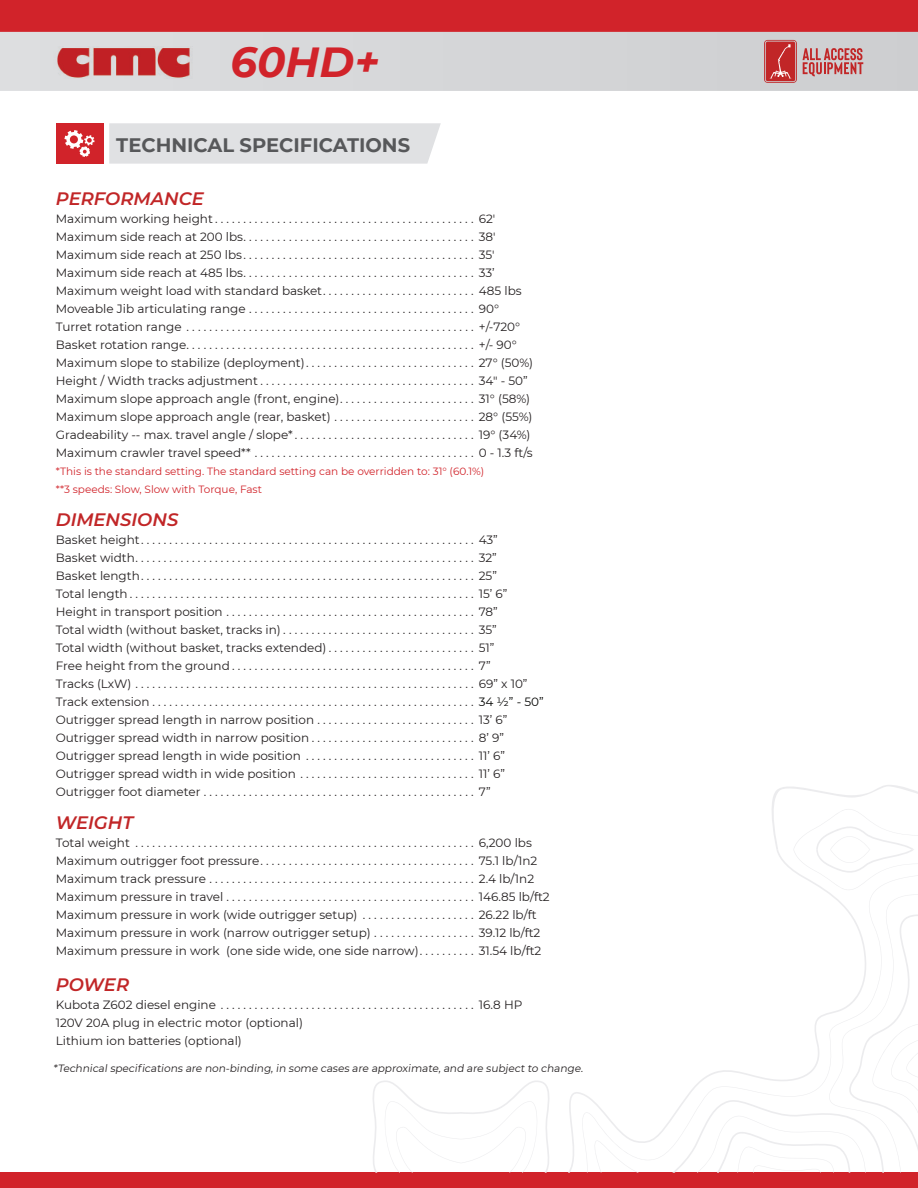
<style>
.page{position:relative;width:918px;height:1188px;background:#fff}
.page>*{position:absolute;margin:0;border:0;box-sizing:border-box;transform-origin:0 0}
.t1{font:italic 700 42px "Montserrat";color:#d1232a}
.t2{font:700 19.5px "Montserrat";color:#57585a}
.t3{font:italic 600 18px "Montserrat";color:#c12627}
.t4{font:12px/18px "Montserrat";color:#231f20}
.t5{font:10.5px/18px "Montserrat";color:#d1232a}
.t6{font:10.5px "Montserrat";color:#231f20}
.s1{color:#040503}
</style>
<div class="page">
<div style="left:0;top:0;width:918px;height:32px;background:#d1232a"></div>
<div style="left:0;top:1173px;width:918px;height:15px;background:#d1232a"></div>
<div style="left:0;top:32px;width:918px;height:59px;background:#d5d6d8"></div>
<img style="left:53px;top:47px;width:140px;height:31px">
<svg style="left:803px;top:48px;width:60px;height:28px;background:#c88788"></svg>
<svg style="left:764px;top:40px;width:33px;height:43px"></svg>
<div style="left:56px;top:123px;width:47px;height:41px;background:#d1232a"></div>
<svg style="left:64px;top:130px;width:31px;height:27px"></svg>
<svg style="left:372px;top:1081px;width:178px;height:92px"></svg>
<svg style="left:592px;top:1140px;width:47px;height:33px"></svg>
<svg style="left:672px;top:785px;width:246px;height:388px"></svg>
<div style="left:109px;top:123px;width:332px;height:41px;background:#e0e1e3"></div>
<h1 class="t1" style="left:230px;top:32px;width:151px">60HD+</h1>
<h2 class="t2" style="left:116px;top:131px;width:295px">TECHNICAL SPECIFICATIONS</h2>
<h3 class="t3" style="left:56px;top:186px;width:150px">PERFORMANCE</h3>
<p class="t4" style="left:56px;top:209px;width:479px">Maximum working height . . . . . . . . . . . . . . . . . . . . . . . . . . . . . . . . . . . . . . . . . . . . . . 62' Maximum side reach at 200 lbs . . . . . . . . . . . . . . . . . . . . . . . . . . . . . . . . . . . . . . . . . 38' Maximum side reach at 250 lbs . . . . . . . . . . . . . . . . . . . . . . . . . . . . . . . . . . . . . . . . . 35' Maximum side reach at 485 lbs . . . . . . . . . . . . . . . . . . . . . . . . . . . . . . . . . . . . . . . . . 33’ Maximum weight load with standard basket . . . . . . . . . . . . . . . . . . . . . . . . . . . 485 lbs Moveable Jib articulating range . . . . . . . . . . . . . . . . . . . . . . . . . . . . . . . . . . . . . . . . 90° Turret rotation range . . . . . . . . . . . . . . . . . . . . . . . . . . . . . . . . . . . . . . . . . . . . . . . . . . . +/-720° Basket rotation range . . . . . . . . . . . . . . . . . . . . . . . . . . . . . . . . . . . . . . . . . . . . . . . . . . . +/- 90° Maximum slope to stabilize (deployment) . . . . . . . . . . . . . . . . . . . . . . . . . . . . . . 27° (50%)<br>Height / Width tracks adjustment . . . . . . . . . . . . . . . . . . . . . . . . . . . . . . . . . . . . . . 34" - 50” Maximum slope approach angle (front, engine) . . . . . . . . . . . . . . . . . . . . . . . . 31° (58%)<br>Maximum slope approach angle (rear, basket) . . . . . . . . . . . . . . . . . . . . . . . . . 28° (55%)<br>Gradeability -- max. travel angle / slope* . . . . . . . . . . . . . . . . . . . . . . . . . . . . . . . . 19° (34%)<br>Maximum crawler travel speed** . . . . . . . . . . . . . . . . . . . . . . . . . . . . . . . . . . . . . . . 0 - 1.3 ft/s</p>
<p class="t5" style="left:56px;top:462px;width:430px">*This is the standard setting. The standard setting can be overridden to: 31° (60.1%) **3 speeds: Slow, Slow with Torque, Fast</p>
<h3 class="t3" style="left:56px;top:507px;width:124px">DIMENSIONS</h3>
<p class="t4" style="left:56px;top:530px;width:489px">Basket height . . . . . . . . . . . . . . . . . . . . . . . . . . . . . . . . . . . . . . . . . . . . . . . . . . . . . . . . . . . 43”<br>Basket width . . . . . . . . . . . . . . . . . . . . . . . . . . . . . . . . . . . . . . . . . . . . . . . . . . . . . . . . . . . . 32”<br>Basket length . . . . . . . . . . . . . . . . . . . . . . . . . . . . . . . . . . . . . . . . . . . . . . . . . . . . . . . . . . . 25”<br>Total length . . . . . . . . . . . . . . . . . . . . . . . . . . . . . . . . . . . . . . . . . . . . . . . . . . . . . . . . . . . . . 15’ 6” Height in transport position . . . . . . . . . . . . . . . . . . . . . . . . . . . . . . . . . . . . . . . . . . . . 78”<br>Total width (without basket, tracks in) . . . . . . . . . . . . . . . . . . . . . . . . . . . . . . . . . . 35”<br>Total width (without basket, tracks extended) . . . . . . . . . . . . . . . . . . . . . . . . . . 51”<br>Free height from the ground . . . . . . . . . . . . . . . . . . . . . . . . . . . . . . . . . . . . . . . . . . . 7”<br>Tracks (LxW) . . . . . . . . . . . . . . . . . . . . . . . . . . . . . . . . . . . . . . . . . . . . . . . . . . . . . . . . . . . . 69” x 10” Track extension . . . . . . . . . . . . . . . . . . . . . . . . . . . . . . . . . . . . . . . . . . . . . . . . . . . . . . . . . <span class="s1">34 ½” - 50” </span>Outrigger spread length in narrow position . . . . . . . . . . . . . . . . . . . . . . . . . . . . 13’ 6” Outrigger spread width in narrow position . . . . . . . . . . . . . . . . . . . . . . . . . . . . . 8’ 9” Outrigger spread length in wide position . . . . . . . . . . . . . . . . . . . . . . . . . . . . . . 11’ 6” Outrigger spread width in wide position . . . . . . . . . . . . . . . . . . . . . . . . . . . . . . . 11’ 6” Outrigger foot diameter . . . . . . . . . . . . . . . . . . . . . . . . . . . . . . . . . . . . . . . . . . . . . . . . 7”</p>
<h3 class="t3" style="left:56px;top:810px;width:79px">WEIGHT</h3>
<p class="t4" style="left:56px;top:833px;width:495px">Total weight . . . . . . . . . . . . . . . . . . . . . . . . . . . . . . . . . . . . . . . . . . . . . . . . . . . . . . . . . . . . 6,200 lbs Maximum outrigger foot pressure . . . . . . . . . . . . . . . . . . . . . . . . . . . . . . . . . . . . . . 75.1 lb/1n2<br>Maximum track pressure . . . . . . . . . . . . . . . . . . . . . . . . . . . . . . . . . . . . . . . . . . . . . . . 2.4 lb/1n2<br>Maximum pressure in travel . . . . . . . . . . . . . . . . . . . . . . . . . . . . . . . . . . . . . . . . . . . . 146.85 lb/ft2<br>Maximum pressure in work (wide outrigger setup) . . . . . . . . . . . . . . . . . . . . 26.22 lb/ft Maximum pressure in work (narrow outrigger setup) . . . . . . . . . . . . . . . . . . 39.12 lb/ft2<br>Maximum pressure in work (one side wide, one side narrow) . . . . . . . . . . 31.54 lb/ft2</p>
<h3 class="t3" style="left:56px;top:972px;width:75px">POWER</h3>
<p class="t4" style="left:56px;top:995px;width:468px">Kubota Z602 diesel engine . . . . . . . . . . . . . . . . . . . . . . . . . . . . . . . . . . . . . . . . . . . . . 16.8 HP<br>120V 20A plug in electric motor (optional)<br>Lithium ion batteries (optional)</p>
<p class="t6" style="left:53px;top:1061px;width:533px">*Technical specifications are non-binding, in some cases are approximate, and are subject to change.</p>
</div>
